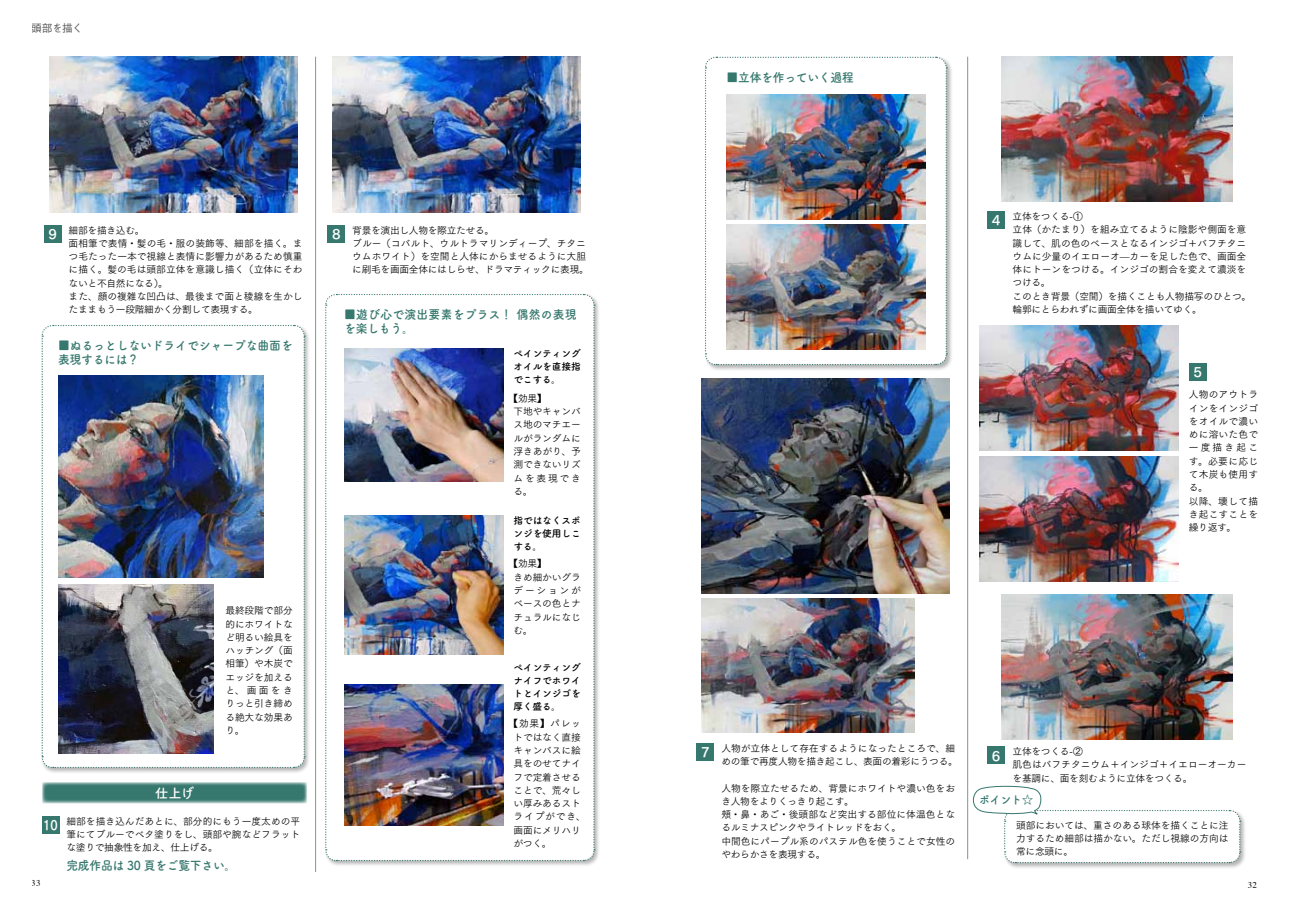
<style>
.page{position:relative;width:1290px;height:911px;background:#fff}
.page>*{position:absolute;margin:0;border:0;box-sizing:border-box;transform-origin:0 0}
.t1{font:13.25px "Tsuku Go Pro B";color:#fff}
.t2{font:13.25px "Tsuku B Rd Gothic Std B";color:#fff}
.t3{font:13.25px "Tsuku Go Pro B";color:#fff;scale:.85 1}
.t4{font:12.38px/14.1px "Tsuku A Rd Gothic Std B";letter-spacing:-.005em;color:#37786e;scale:.95 1}
.t5{font:12.38px/14.1px "Tsuku A Rd Gothic Std B";letter-spacing:.025em;color:#37786e;scale:.95 1}
.t6{font:11.5px "Tsuku A Rd Gothic Std B";color:#37786e;scale:.95 1}
.t7{font:500 10.62px "Gothic BBB Pro";letter-spacing:-.05em;color:#595757}
.t8{font:9.75px/13.2px "Tsuku Go Pro R";color:#000}
.t9{font:9.75px/13.2px "Tsuku Go Pro R";letter-spacing:.02em;color:#000}
.t10{font:9.75px/13.2px "Tsuku A Rd Gothic Std B";letter-spacing:-.015em;color:#000;text-align:justify}
.t11{font:9.75px/13.2px "Tsuku Go Pro R";letter-spacing:-.03em;color:#000}
.t12{font:8.88px "Times";color:#000}
</style>
<div class="page">
<hr style="left:967px;top:57px;width:1px;height:802px;background:#7e9a92">
<img style="left:49px;top:57px;width:248px;height:156px">
<img style="left:1002px;top:57px;width:230px;height:144px">
<div style="left:696px;top:743px;width:18px;height:17px;background:#37786e"></div>
<hr style="left:315px;top:57px;width:1px;height:815px;background:#7e9a92">
<div style="left:987px;top:211px;width:18px;height:18px;background:#37786e"></div>
<img style="left:980px;top:325px;width:198px;height:125px">
<div style="left:1189px;top:363px;width:17px;height:17px;background:#37786e"></div>
<img style="left:333px;top:57px;width:248px;height:156px">
<div style="left:44px;top:225px;width:18px;height:18px;background:#37786e"></div>
<div style="left:42px;top:816px;width:17px;height:18px;background:#37786e"></div>
<div style="left:1003px;top:809px;width:243px;height:60px;background:#000;opacity:.3"></div>
<svg style="left:972px;top:785px;width:269px;height:78px"></svg>
<img style="left:702px;top:598px;width:212px;height:134px">
<div style="left:327px;top:225px;width:18px;height:18px;background:#37786e"></div>
<img style="left:980px;top:457px;width:198px;height:124px">
<img style="left:1002px;top:594px;width:230px;height:145px">
<div style="left:987px;top:746px;width:18px;height:18px;background:#37786e"></div>
<div style="left:704px;top:56px;width:249px;height:315px;background:#000;opacity:.3"></div>
<svg style="left:704px;top:56px;width:243px;height:310px"></svg>
<img style="left:727px;top:95px;width:198px;height:125px">
<img style="left:727px;top:225px;width:198px;height:124px">
<img style="left:702px;top:378px;width:248px;height:216px">
<div style="left:324px;top:293px;width:276px;height:574px;background:#000;opacity:.3"></div>
<svg style="left:325px;top:293px;width:270px;height:568px"></svg>
<img style="left:344px;top:348px;width:160px;height:134px">
<img style="left:344px;top:685px;width:160px;height:140px">
<img style="left:344px;top:515px;width:160px;height:140px">
<div style="left:41px;top:324px;width:270px;height:450px;background:#000;opacity:.3"></div>
<svg style="left:41px;top:324px;width:264px;height:444px"></svg>
<img style="left:58px;top:375px;width:206px;height:202px">
<img style="left:58px;top:584px;width:156px;height:170px">
<svg style="left:42px;top:782px;width:265px;height:21px;background:#4e877e"></svg>
<p class="t7" style="left:32px;top:20px;width:53px">頭部を描く</p>
<h1 class="t1" style="left:48px;top:222px;width:10px">9</h1>
<p class="t8" style="left:69px;top:222px;width:235px">細部を描き込む。<br>面相筆で表情・髪の毛・服の装飾等、細部を描く。まつ毛たった一本で視線と表情に影響力があるため慎重に描く。髪の毛は頭部立体を意識し描く（立体にそわないと不自然になる）。<br>また、顔の複雑な凹凸は、最後まで面と稜線を生かしたままもう一段階細かく分割して表現する。</p>
<p class="t4" style="left:58px;top:337px;width:249px">■ぬるっとしないドライでシャープな曲面を表現するには？</p>
<p class="t8" style="left:225px;top:603px;width:69px;text-align:justify">最終段階で部分的にホワイトなど明るい絵具をハッチング（面相筆）や木炭でエッジを加えると、画面をきりっと引き締める絶大な効果あり。</p>
<h1 class="t3" style="left:43px;top:813px;width:19px">10</h1>
<h1 class="t2" style="left:155px;top:782px;width:41px">仕上げ</h1>
<p class="t8" style="left:66px;top:813px;width:235px;text-align:justify">細部を描き込んだあとに、部分的にもう一度太めの平筆にてブルーでベタ塗りをし、頭部や腕などフラットな塗りで抽象性を加え、仕上げる。</p>
<p class="t4" style="left:66px;top:857px;width:180px">完成作品は 30 頁をご覧下さい。</p>
<h1 class="t1" style="left:332px;top:222px;width:10px">8</h1>
<p class="t8" style="left:352px;top:222px;width:238px">背景を演出し人物を際立たせる。<br>ブルー（コバルト、ウルトラマリンディープ、チタニウムホワイト）を空間と人体にからませるように大胆に刷毛を画面全体にはしらせ、ドラマティックに表現。</p>
<p class="t5" style="left:344px;top:306px;width:246px">■遊び心で演出要素をプラス！ 偶然の表現を楽しもう。</p>
<p class="t10" style="left:513px;top:346px;width:69px">ペインティングオイルを直接指でこする。</p>
<p class="t8" style="left:513px;top:390px;width:69px;text-indent:-5px">【効果】<br>下地やキャンバス地のマチエールがランダムに浮きあがり、予測できないリズムを表現できる。</p>
<p class="t10" style="left:513px;top:513px;width:69px">指ではなくスポンジを使用しこする。</p>
<p class="t8" style="left:513px;top:556px;width:69px;text-indent:-5px">【効果】<br>きめ細かいグラデーションがベースの色とナチュラルになじむ。</p>
<p class="t10" style="left:513px;top:659px;width:69px">ペインティングナイフでホワイトとインジゴを厚く盛る。</p>
<p class="t8" style="left:513px;top:716px;width:74px;text-indent:-5px">【効果】パレットではなく直接キャンバスに絵具をのせてナイフで定着させることで、荒々しい厚みあるストライプができ、画面にメリハリがつく。</p>
<p class="t4" style="left:727px;top:69px;width:135px">■立体を作っていく過程</p>
<h1 class="t1" style="left:992px;top:209px;width:10px">4</h1>
<p class="t8" style="left:1012px;top:209px;width:240px">立体をつくる-①<br>立体（かたまり）を組み立てるように陰影や側面を意識して、肌の色のベースとなるインジゴ＋バフチタニウムに少量のイエローオ̶カーを足した色で、画面全体にトーンをつける。インジゴの割合を変えて濃淡をつける。<br>このとき背景（空間）を描くことも人物描写のひとつ。輪郭にとらわれずに画面全体を描いてゆく。</p>
<h1 class="t1" style="left:1193px;top:360px;width:10px">5</h1>
<p class="t9" style="left:1189px;top:387px;width:71px">人物のアウトラインをインジゴをオイルで濃いめに溶いた色で一度描き起こす。必要に応じて木炭も使用する。<br>以降、壊して描き起こすことを繰り返す。</p>
<h1 class="t1" style="left:701px;top:740px;width:10px">7</h1>
<p class="t8" style="left:721px;top:740px;width:238px">人物が立体として存在するようになったところで、細めの筆で再度人物を描き起こし、表面の着彩にうつる。</p>
<p class="t8" style="left:721px;top:780px;width:235px">人物を際立たせるため、背景にホワイトや濃い色をおき人物をよりくっきり起こす。<br>頰・鼻・あご・後頭部など突出する部位に体温色となるルミナスピンクやライトレッドをおく。<br>中間色にパープル系のパステル色を使うことで女性のやわらかさを表現する。</p>
<h1 class="t1" style="left:992px;top:744px;width:10px">6</h1>
<p class="t11" style="left:1012px;top:744px;width:235px">立体をつくる-②<br>肌色はバフチタニウム＋インジゴ＋イエローオーカーを基調に、面を刻むように立体をつくる。</p>
<p class="t6" style="left:979px;top:790px;width:58px">ポイント☆</p>
<p class="t8" style="left:1016px;top:817px;width:214px;text-align:justify">頭部においては、重さのある球体を描くことに注力するため細部は描かない。ただし視線の方向は常に念頭に。</p>
<p class="t12" style="left:32px;top:879px;width:10px">33</p>
<p class="t12" style="left:1248px;top:881px;width:10px">32</p>
</div>
